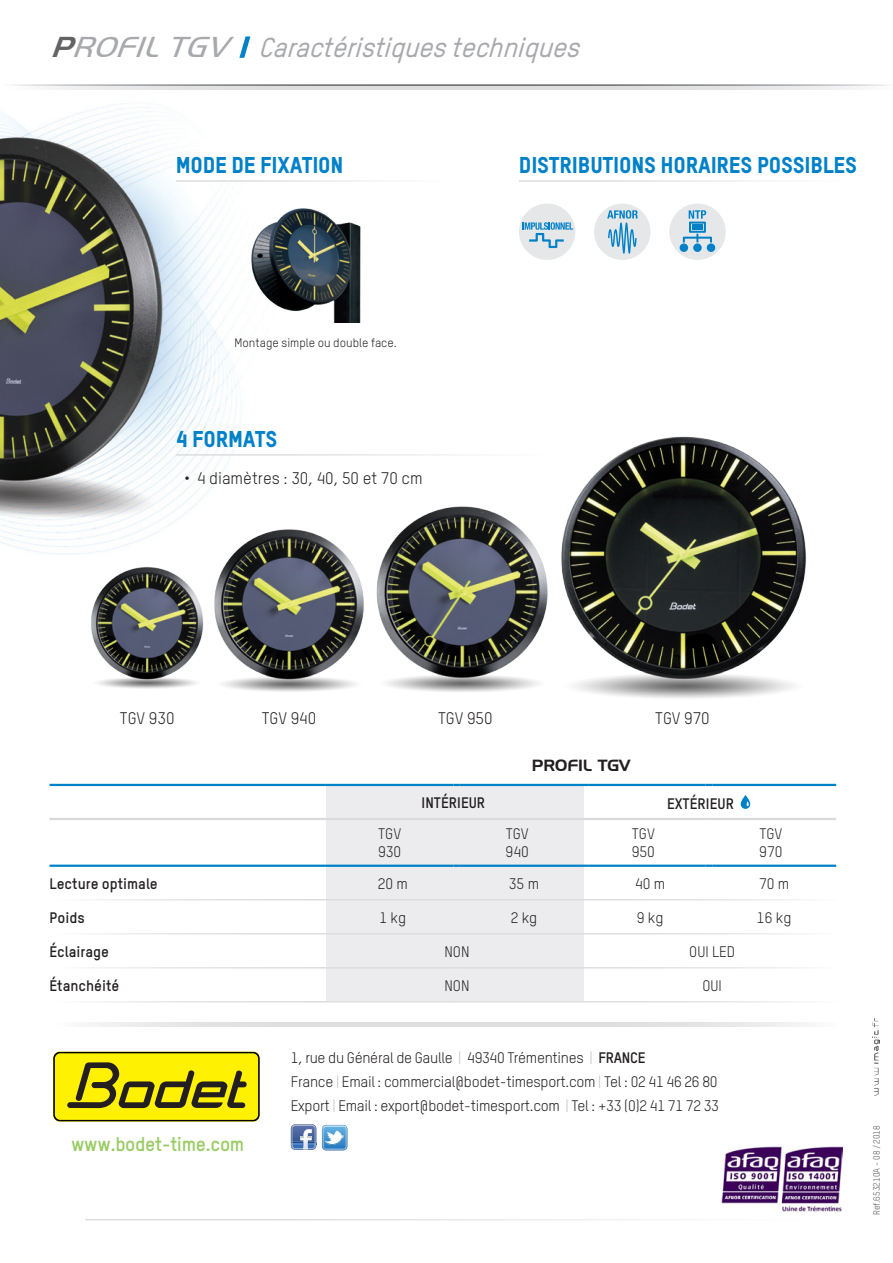
<style>
.page{position:relative;width:893px;height:1263px;background:#fff}
.page>*{position:absolute;margin:0;border:0;box-sizing:border-box;transform-origin:0 0}
.t1{font:italic 500 27px "TSTARPRO";letter-spacing:-.01em;color:#a8a9ad}
.sous-titre{font:22.5px "TSTARPRO Headline";letter-spacing:-.01em;color:#0081c8}
.txt{font:700 19.5px "TSTARPRO";letter-spacing:-.02em;color:#98cc63}
.txt-2{font:16.5px "TSTARPRO";color:#231f20}
.txt-3{font:15.75px "Handel Gothic BT";color:#231f20}
.txt-4{font:15px/24px "TSTARPRO";letter-spacing:-.02em;color:#231f20}
.txt-5{font:700 15px "TSTARPRO";color:#231f20}
.txt-6{font:12px "TSTARPRO";color:#231f20}
.texte_courant{font:9px "TSTARPRO";color:#57585a}
.s1{font-family:"Handel Got D";font-weight:700;font-size:30px;color:#636366}
.s2{font-family:"Handel Got D Ligh";font-weight:400;font-size:30px}
.s3{color:#bcbdc0}
.s4{font-weight:700}
</style>
<div class="page">
<img style="left:0;top:84px;width:352px;height:471px">
<svg style="left:239px;top:36px;width:11px;height:22px"></svg>
<svg style="left:0;top:86px;width:855px;height:3px;background:#e2e3e5"></svg>
<hr style="left:0;top:85px;width:893px;height:1px;background:#fff">
<hr style="left:176px;top:180px;width:288px;height:2px;background:#fff">
<img style="left:242px;top:199px;width:119px;height:124px">
<div style="left:669px;top:204px;width:57px;height:56px;background:#e6e7e9;border-radius:50%"></div>
<svg style="left:683px;top:210px;width:29px;height:32px"></svg>
<div style="left:680px;top:243px;width:8px;height:9px;background:#0081c8;border-radius:50%"></div>
<div style="left:693px;top:243px;width:9px;height:9px;background:#0081c8;border-radius:50%"></div>
<div style="left:707px;top:243px;width:8px;height:9px;background:#0081c8;border-radius:50%"></div>
<div style="left:519px;top:204px;width:56px;height:56px;background:#e6e7e9;border-radius:50%"></div>
<svg style="left:523px;top:222px;width:50px;height:26px"></svg>
<div style="left:594px;top:204px;width:56px;height:56px;background:#e6e7e9;border-radius:50%"></div>
<svg style="left:607px;top:210px;width:31px;height:44px"></svg>
<hr style="left:176px;top:454px;width:396px;height:2px;background:#fff">
<img style="left:91px;top:567px;width:108px;height:122px">
<img style="left:199px;top:529px;width:154px;height:163px">
<img style="left:573px;top:436px;width:233px;height:262px">
<img style="left:353px;top:506px;width:225px;height:192px">
<div style="left:327px;top:786px;width:257px;height:215px;background:#ececee"></div>
<hr style="left:326px;top:899px;width:127px;height:1px;background:#fff">
<hr style="left:460px;top:899px;width:121px;height:1px;background:#fff">
<hr style="left:326px;top:933px;width:127px;height:1px;background:#fff">
<hr style="left:460px;top:933px;width:121px;height:1px;background:#fff">
<hr style="left:326px;top:967px;width:127px;height:1px;background:#fff">
<hr style="left:460px;top:967px;width:121px;height:1px;background:#fff">
<hr style="left:50px;top:784px;width:276px;height:2px;background:#0081c8">
<hr style="left:326px;top:784px;width:127px;height:2px;background:#0081c8">
<svg style="left:453px;top:784px;width:7px;height:2px"></svg>
<hr style="left:460px;top:784px;width:121px;height:2px;background:#0081c8">
<svg style="left:581px;top:784px;width:7px;height:2px"></svg>
<hr style="left:588px;top:784px;width:118px;height:2px;background:#0081c8">
<svg style="left:706px;top:784px;width:6px;height:2px"></svg>
<hr style="left:712px;top:784px;width:124px;height:2px;background:#0081c8">
<hr style="left:50px;top:865px;width:276px;height:2px;background:#0081c8">
<hr style="left:326px;top:865px;width:127px;height:2px;background:#0081c8">
<svg style="left:453px;top:865px;width:7px;height:2px"></svg>
<hr style="left:460px;top:865px;width:121px;height:2px;background:#0081c8">
<svg style="left:581px;top:865px;width:7px;height:2px"></svg>
<hr style="left:588px;top:865px;width:118px;height:2px;background:#0081c8">
<svg style="left:706px;top:865px;width:6px;height:2px"></svg>
<hr style="left:712px;top:865px;width:124px;height:2px;background:#0081c8">
<hr style="left:50px;top:818px;width:276px;height:2px;background:#d9dadc">
<hr style="left:326px;top:818px;width:127px;height:2px;background:#d9dadc">
<svg style="left:453px;top:818px;width:7px;height:2px"></svg>
<hr style="left:460px;top:818px;width:121px;height:2px;background:#d9dadc">
<svg style="left:581px;top:818px;width:7px;height:2px"></svg>
<hr style="left:588px;top:818px;width:118px;height:2px;background:#d9dadc">
<svg style="left:706px;top:818px;width:6px;height:2px"></svg>
<hr style="left:712px;top:818px;width:124px;height:2px;background:#d9dadc">
<svg style="left:741px;top:795px;width:9px;height:14px"></svg>
<svg style="left:746px;top:801px;width:3px;height:5px"></svg>
<svg style="left:91px;top:1022px;width:713px;height:4px;background:#e1e2e4"></svg>
<img style="left:721px;top:1146px;width:121px;height:65px">
<img style="left:872px;top:1019px;width:8px;height:76px">
<svg style="left:53px;top:1051px;width:207px;height:70px;background:#c6bb09"></svg>
<svg style="left:291px;top:1124px;width:56px;height:26px"></svg>
<p class="t1" style="left:51px;top:31px;width:533px"><span class="s1">P</span><span class="s2">ROFILTGV</span> Caractéristiques techniques</p>
<p class="sous-titre" style="left:176px;top:151px;width:169px">MODE DE FIXATION</p>
<p class="txt-6" style="left:235px;top:335px;width:164px">Montage simple ou double face.</p>
<p class="sous-titre" style="left:176px;top:425px;width:103px">4 FORMATS</p>
<p class="txt-2" style="left:184px;top:468px;width:240px">• 4 diamètres : 30, 40, 50 et 70 cm</p>
<p class="sous-titre" style="left:519px;top:151px;width:340px">DISTRIBUTIONS HORAIRES POSSIBLES</p>
<p class="txt-2" style="left:120px;top:708px;width:56px">TGV 930</p>
<p class="txt-2" style="left:262px;top:708px;width:56px">TGV 940</p>
<p class="txt-2" style="left:438px;top:708px;width:56px">TGV 950</p>
<p class="txt-2" style="left:655px;top:708px;width:56px">TGV 970</p>
<p class="txt-3" style="left:532px;top:756px;width:100px">PROFIL TGV</p>
<p class="txt-5" style="left:422px;top:793px;width:65px">INTÉRIEUR</p>
<p class="txt-5" style="left:667px;top:794px;width:69px">EXTÉRIEUR</p>
<p class="txt-4" style="left:378px;top:822px;width:25px">TGV</p>
<p class="txt-4" style="left:378px;top:840px;width:25px">930</p>
<p class="txt-4" style="left:506px;top:822px;width:25px">TGV</p>
<p class="txt-4" style="left:506px;top:840px;width:25px">940</p>
<p class="txt-4" style="left:632px;top:822px;width:25px">TGV</p>
<p class="txt-4" style="left:632px;top:840px;width:25px">950</p>
<p class="txt-4" style="left:759px;top:822px;width:25px">TGV</p>
<p class="txt-4" style="left:759px;top:840px;width:25px">970</p>
<p class="txt-5" style="left:50px;top:874px;width:110px">Lecture optimale</p>
<p class="txt-4" style="left:378px;top:871px;width:32px">20 m</p>
<p class="txt-4" style="left:509px;top:871px;width:32px">35 m</p>
<p class="txt-4" style="left:635px;top:871px;width:32px">40 m</p>
<p class="txt-4" style="left:759px;top:871px;width:32px">70 m</p>
<p class="txt-5" style="left:50px;top:908px;width:37px">Poids</p>
<p class="txt-4" style="left:380px;top:905px;width:28px">1 kg</p>
<p class="txt-4" style="left:511px;top:905px;width:28px">2 kg</p>
<p class="txt-4" style="left:637px;top:905px;width:28px">9 kg</p>
<p class="txt-4" style="left:757px;top:905px;width:36px">16 kg</p>
<p class="txt-5" style="left:50px;top:942px;width:61px">Éclairage</p>
<p class="txt-4" style="left:444px;top:939px;width:27px">NON</p>
<p class="txt-4" style="left:689px;top:939px;width:47px">OUI LED</p>
<p class="txt-5" style="left:50px;top:976px;width:71px">Étanchéité</p>
<p class="txt-4" style="left:444px;top:973px;width:27px">NON</p>
<p class="txt-4" style="left:702px;top:973px;width:21px">OUI</p>
<p class="txt" style="left:71px;top:1132px;width:175px">www.bodet-time.com</p>
<p class="txt-4" style="left:291px;top:1046px;width:428px">1, rue du Général de Gaulle <span class="s3">|</span> 49340 Trémentines <span class="s3">|</span> <span class="s4">FRANCE<br></span>France <span class="s3">|</span> Email : commercial@bodet-timesport.com <span class="s3">|</span> Tel : 02 41 46 26 80</p>
<p class="txt-4" style="left:291px;top:1094px;width:430px">Export <span class="s3">|</span> Email : export@bodet-timesport.com <span class="s3">|</span> Tel : +33 (0)2 41 71 72 33</p>
<p class="texte_courant" style="left:871px;top:1215px;width:91px;rotate:-90deg">Ref.653210A - 08 /2018</p>
</div>
